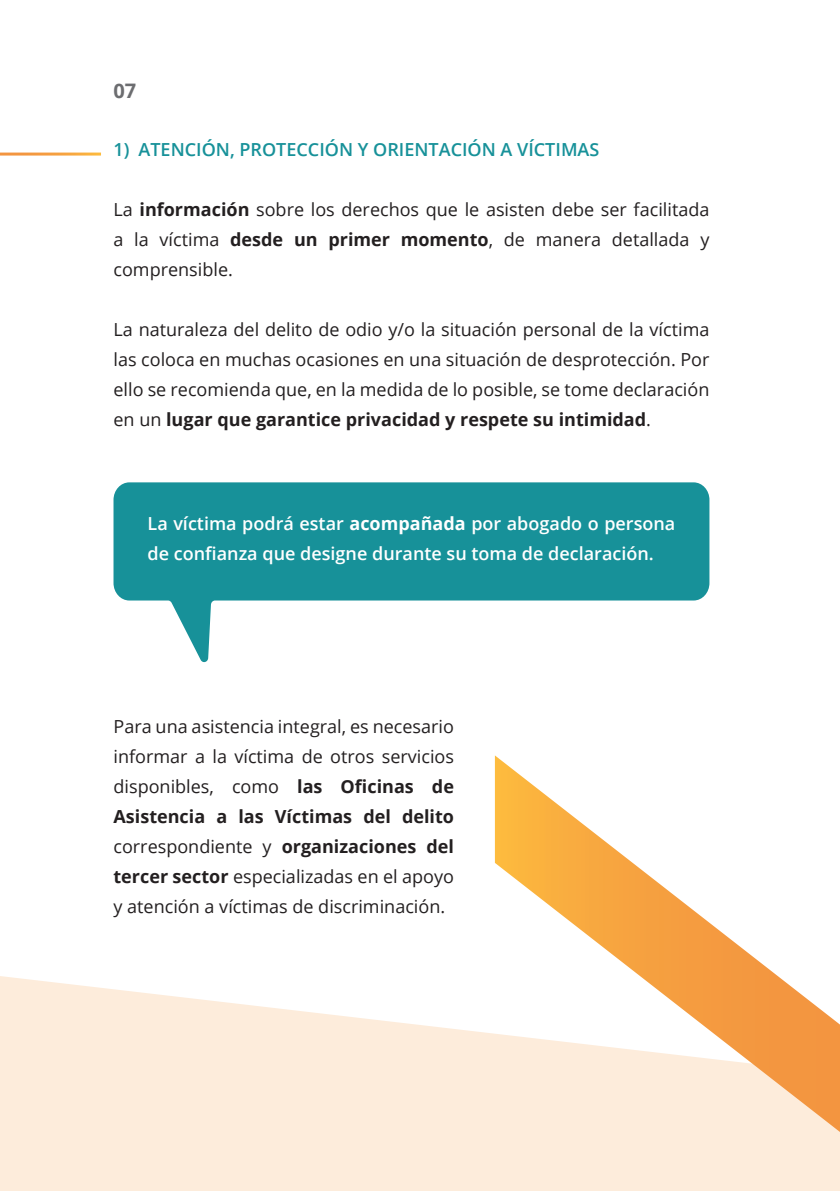
<style>
.page{position:relative;width:840px;height:1191px;background:#fff}
.page>*{position:absolute;margin:0;border:0;box-sizing:border-box;transform-origin:0 0}
.t1{font:700 20px "Open Sans";color:#6c6d70}
.t2{font:18px/30px "Open Sans";color:#231f20;text-align:justify}
.t3{font:600 18px/30px "Open Sans";color:#fff}
.t4{font:600 18px "Open Sans";color:#179199}
.s1{font-weight:700}
</style>
<div class="page">
<svg style="left:0;top:976px;width:839px;height:215px;background:#fdeedf"></svg>
<svg style="left:113px;top:482px;width:596px;height:181px;fill:#179199"></svg>
<svg style="left:494px;top:755px;width:345px;height:377px"></svg>
<p class="t1" style="left:113px;top:76px;width:24px">07</p>
<p class="t4" style="left:113px;top:137px;width:487px">1) ATENCIÓN, PROTECCIÓN Y ORIENTACIÓN A VÍCTIMAS</p>
<p class="t2" style="left:113px;top:194px;width:597px">La <span class="s1">información</span> sobre los derechos que le asisten debe ser facilitada a la víctima <span class="s1">desde un primer momento</span>, de manera detallada y comprensible.</p>
<p class="t2" style="left:113px;top:314px;width:597px">La naturaleza del delito de odio y/o la situación personal de la víctima las coloca en muchas ocasiones en una situación de desprotección. Por ello se recomienda que, en la medida de lo posible, se tome declaración en un <span class="s1">lugar que garantice privacidad y respete su intimidad</span>.</p>
<p class="t3" style="left:147px;top:508px;width:529px">La víctima podrá estar <span class="s1">acompañada</span> por abogado o persona de confianza que designe durante su toma de declaración.</p>
<p class="t2" style="left:113px;top:710px;width:342px">Para una asistencia integral, es necesario informar a la víctima de otros servicios disponibles, como <span class="s1">las Oficinas de Asistencia a las Víctimas del delito </span>correspondiente y <span class="s1">organizaciones del tercer sector</span> especializadas en el apoyo y atención a víctimas de discriminación.</p>
</div>
